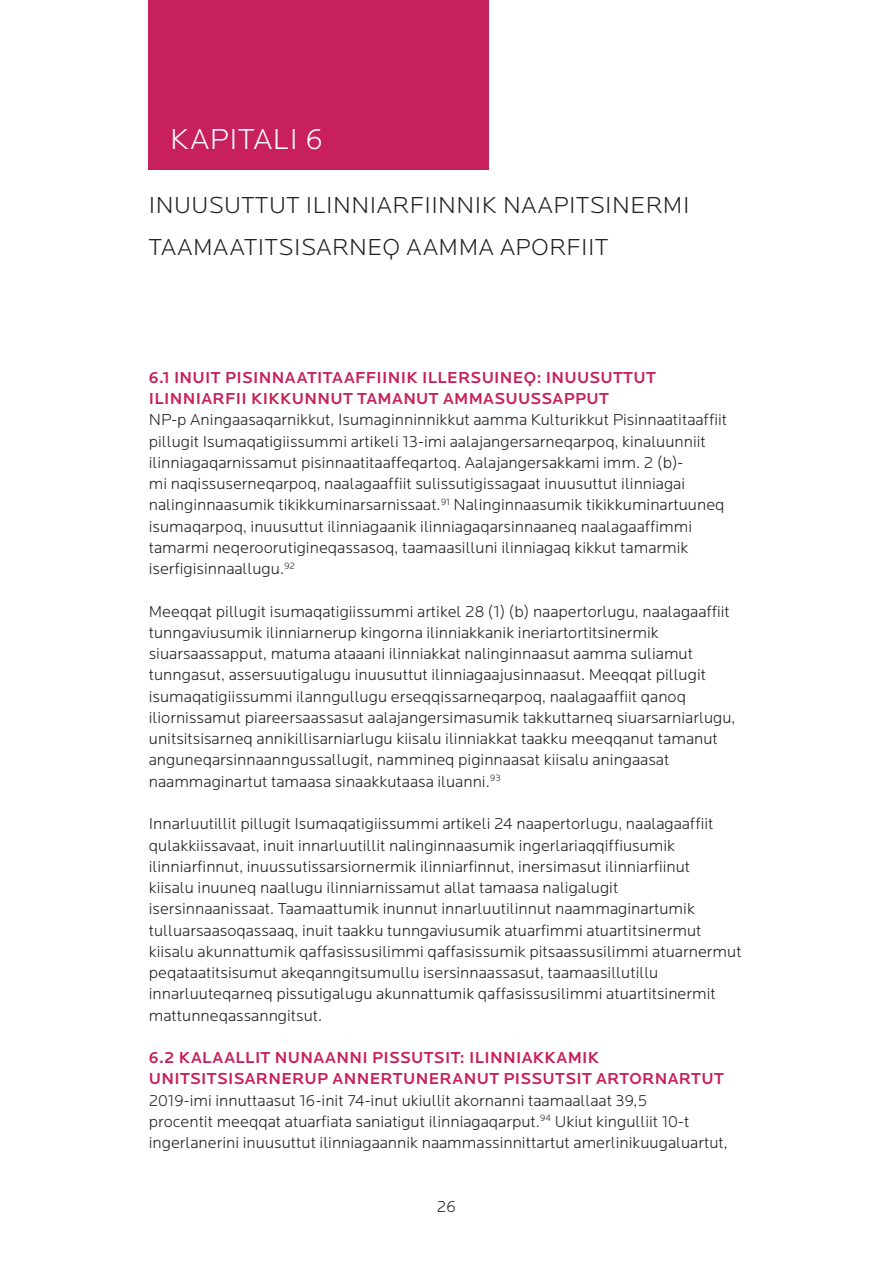
<style>
.page{position:relative;width:893px;height:1263px;background:#fff}
.page>*{position:absolute;margin:0;border:0;box-sizing:border-box;transform-origin:0 0}
.MR_1{font:300 30px "Locator";letter-spacing:.02em;color:#fff}
.MR_1_sort{font:300 24px/42.5px "Locator";letter-spacing:.02em;color:#231f20}
.Brød_m_luft{font:300 16.5px/21.3px "Locator";color:#231f20}
.MR_2{font:500 16.5px/21.3px "Locator";letter-spacing:.02em;color:#c7205c}
</style>
<div class="page">
<div style="left:149px;top:0;width:340px;height:170px;background:#c7205c"></div>
<h2 class="MR_1" style="left:170px;top:123px;width:154px">KAPITALI 6</h2>
<h2 class="MR_1_sort" style="left:149px;top:184px;width:542px">INUUSUTTUT ILINNIARFIINNIK NAAPITSINERMI<br>TAAMAATITSISARNEQ AAMMA APORFIIT</h2>
<h3 class="MR_2" style="left:149px;top:367px;width:509px">6.1 INUIT PISINNAATITAAFFIINIK ILLERSUINEQ: INUUSUTTUT<br>ILINNIARFII KIKKUNNUT TAMANUT AMMASUUSSAPPUT</h3>
<p class="Brød_m_luft" style="left:149px;top:410px;width:580px">NP-p Aningaasaqarnikkut, Isumaginninnikkut aamma Kulturikkut Pisinnaatitaaffiit pillugit Isumaqatigiissummi artikeli 13-imi aalajangersarneqarpoq, kinaluunniit ilinniagaqarnissamut pisinnaatitaaffeqartoq. Aalajangersakkami imm. 2 (b)-<br>mi naqissuserneqarpoq, naalagaaffiit sulissutigissagaat inuusuttut ilinniagai nalinginnaasumik tikikkuminarsarnissaat.<sup>91</sup> Nalinginnaasumik tikikkuminartuuneq isumaqarpoq, inuusuttut ilinniagaanik ilinniagaqarsinnaaneq naalagaaffimmi tamarmi neqeroorutigineqassasoq, taamaasilluni ilinniagaq kikkut tamarmik iserfigisinnaallugu.<sup>92</sup></p>
<p class="Brød_m_luft" style="left:149px;top:601px;width:588px">Meeqqat pillugit isumaqatigiissummi artikel 28 (1) (b) naapertorlugu, naalagaaffiit tunngaviusumik ilinniarnerup kingorna ilinniakkanik ineriartortitsinermik siuarsaassapput, matuma ataaani ilinniakkat nalinginnaasut aamma suliamut tunngasut, assersuutigalugu inuusuttut ilinniagaajusinnaasut. Meeqqat pillugit isumaqatigiissummi ilanngullugu erseqqissarneqarpoq, naalagaaffiit qanoq iliornissamut piareersaassasut aalajangersimasumik takkuttarneq siuarsarniarlugu, unitsitsisarneq annikillisarniarlugu kiisalu ilinniakkat taakku meeqqanut tamanut anguneqarsinnaanngussallugit, nammineq piginnaasat kiisalu aningaasat naammaginartut tamaasa sinaakkutaasa iluanni.<sup>93</sup></p>
<p class="Brød_m_luft" style="left:149px;top:814px;width:594px">Innarluutillit pillugit Isumaqatigiissummi artikeli 24 naapertorlugu, naalagaaffiit qulakkiissavaat, inuit innarluutillit nalinginnaasumik ingerlariaqqiffiusumik ilinniarfinnut, inuussutissarsiornermik ilinniarfinnut, inersimasut ilinniarfiinut<br>kiisalu inuuneq naallugu ilinniarnissamut allat tamaasa naligalugit isersinnaanissaat. Taamaattumik inunnut innarluutilinnut naammaginartumik tulluarsaasoqassaaq, inuit taakku tunngaviusumik atuarfimmi atuartitsinermut kiisalu akunnattumik qaffasissusilimmi qaffasissumik pitsaassusilimmi atuarnermut peqataatitsisumut akeqanngitsumullu isersinnaassasut, taamaasillutillu innarluuteqarneq pissutigalugu akunnattumik qaffasissusilimmi atuartitsinermit mattunneqassanngitsut.</p>
<h3 class="MR_2" style="left:149px;top:1047px;width:577px">6.2 KALAALLIT NUNAANNI PISSUTSIT: ILINNIAKKAMIK<br>UNITSITSISARNERUP ANNERTUNERANUT PISSUTSIT ARTORNARTUT</h3>
<p class="Brød_m_luft" style="left:149px;top:1090px;width:580px">2019-imi innuttaasut 16-init 74-inut ukiullit akornanni taamaallaat 39,5<br>procentit meeqqat atuarfiata saniatigut ilinniagaqarput.<sup>94</sup> Ukiut kingulliit 10-t ingerlanerini inuusuttut ilinniagaannik naammassinnittartut amerlinikuugaluartut,</p>
<p class="Brød_m_luft" style="left:437px;top:1196px;width:21px">26</p>
</div>
